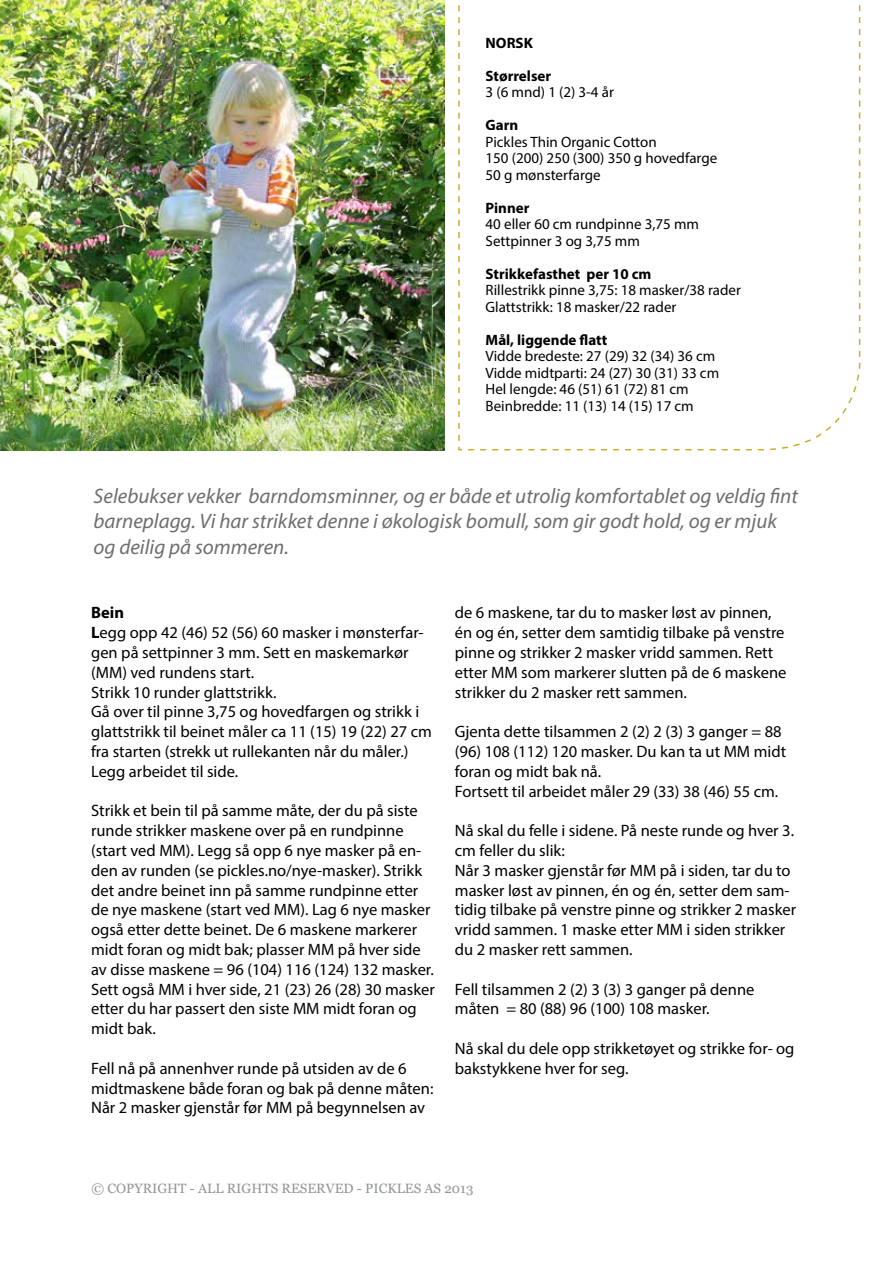
<style>
.page{position:relative;width:893px;height:1263px;background:#fff}
.page>*{position:absolute;margin:0;border:0;box-sizing:border-box;transform-origin:0 0}
.t1{font:italic 21px/25.2px "Myriad Pro";color:#6d6e71}
.t2{font:16.5px/19.8px "Myriad Pro";color:#000}
.t3{font:15px/16.5px "Myriad Pro";color:#000}
.t4{font:700 15px "Myriad Pro";color:#000}
.t5{font:13.5px "Georgia";color:#939598}
.s1{font-weight:700}
</style>
<div class="page">
<svg style="left:458px;top:5px;width:403px;height:446px"></svg>
<img style="left:0;top:0;width:444px;height:450px">
<p class="t4" style="left:486px;top:33px;width:49px">NORSK</p>
<p class="t4" style="left:486px;top:66px;width:67px">Størrelser</p>
<p class="t3" style="left:486px;top:84px;width:130px">3 (6 mnd) 1 (2) 3-4 år</p>
<p class="t4" style="left:486px;top:115px;width:34px">Garn</p>
<p class="t3" style="left:486px;top:133px;width:233px">Pickles Thin Organic Cotton<br>150 (200) 250 (300) 350 g hovedfarge<br>50 g mønsterfarge</p>
<p class="t4" style="left:486px;top:198px;width:45px">Pinner</p>
<p class="t3" style="left:486px;top:216px;width:215px">40 eller 60 cm rundpinne 3,75 mm<br>Settpinner 3 og 3,75 mm</p>
<p class="t4" style="left:486px;top:264px;width:167px">Strikkefasthet per 10 cm</p>
<p class="t3" style="left:486px;top:282px;width:257px">Rillestrikk pinne 3,75: 18 masker/38 rader<br>Glattstrikk: 18 masker/22 rader</p>
<p class="t4" style="left:486px;top:330px;width:123px">Mål, liggende flatt</p>
<p class="t3" style="left:486px;top:348px;width:235px">Vidde bredeste: 27 (29) 32 (34) 36 cm Vidde midtparti: 24 (27) 30 (31) 33 cm Hel lengde: 46 (51) 61 (72) 81 cm Beinbredde: 11 (13) 14 (15) 17 cm</p>
<p class="t1" style="left:94px;top:483px;width:706px">Selebukser vekker barndomsminner, og er både et utrolig komfortablet og veldig fint barneplagg. Vi har strikket denne i økologisk bomull, som gir godt hold, og er mjuk og deilig på sommeren.</p>
<p class="t2" style="left:91px;top:603px;width:342px"><span class="s1">Bein<br>L</span>egg opp 42 (46) 52 (56) 60 masker i mønsterfar&shy;gen på settpinner 3 mm. Sett en maskemarkør (MM) ved rundens start.<br>Strikk 10 runder glattstrikk.<br>Gå over til pinne 3,75 og hovedfargen og strikk i glattstrikk til beinet måler ca 11 (15) 19 (22) 27 cm fra starten (strekk ut rullekanten når du måler.)<br>Legg arbeidet til side.</p>
<p class="t2" style="left:91px;top:801px;width:345px">Strikk et bein til på samme måte, der du på siste runde strikker maskene over på en rundpinne (start ved MM). Legg så opp 6 nye masker på en&shy;den av runden (se pickles.no/nye-masker). Strikk det andre beinet inn på samme rundpinne etter de nye maskene (start ved MM). Lag 6 nye masker også etter dette beinet. De 6 maskene markerer midt foran og midt bak; plasser MM på hver side av disse maskene = 96 (104) 116 (124) 132 masker.<br>Sett også MM i hver side, 21 (23) 26 (28) 30 masker etter du har passert den siste MM midt foran og midt bak.</p>
<p class="t2" style="left:91px;top:1058px;width:344px">Fell nå på annenhver runde på utsiden av de 6 midtmaskene både foran og bak på denne måten:<br>Når 2 masker gjenstår før MM på begynnelsen av</p>
<p class="t2" style="left:455px;top:603px;width:333px">de 6 maskene, tar du to masker løst av pinnen, én og én, setter dem samtidig tilbake på venstre pinne og strikker 2 masker vridd sammen. Rett etter MM som markerer slutten på de 6 maskene strikker du 2 masker rett sammen.</p>
<p class="t2" style="left:455px;top:721px;width:333px">Gjenta dette tilsammen 2 (2) 2 (3) 3 ganger = 88 (96) 108 (112) 120 masker. Du kan ta ut MM midt foran og midt bak nå.<br>Fortsett til arbeidet måler 29 (33) 38 (46) 55 cm.</p>
<p class="t2" style="left:455px;top:820px;width:343px">Nå skal du felle i sidene. På neste runde og hver 3. cm feller du slik:<br>Når 3 masker gjenstår før MM på i siden, tar du to masker løst av pinnen, én og én, setter dem sam&shy;tidig tilbake på venstre pinne og strikker 2 masker vridd sammen. 1 maske etter MM i siden strikker du 2 masker rett sammen.</p>
<p class="t2" style="left:455px;top:979px;width:301px">Fell tilsammen 2 (2) 3 (3) 3 ganger på denne måten = 80 (88) 96 (100) 108 masker.</p>
<p class="t2" style="left:455px;top:1038px;width:341px">Nå skal du dele opp strikketøyet og strikke for- og bakstykkene hver for seg.</p>
<p class="t5" style="left:92px;top:1178px;width:383px">© COPYRIGHT - ALL RIGHTS RESERVED - PICKLES AS 2013</p>
</div>
